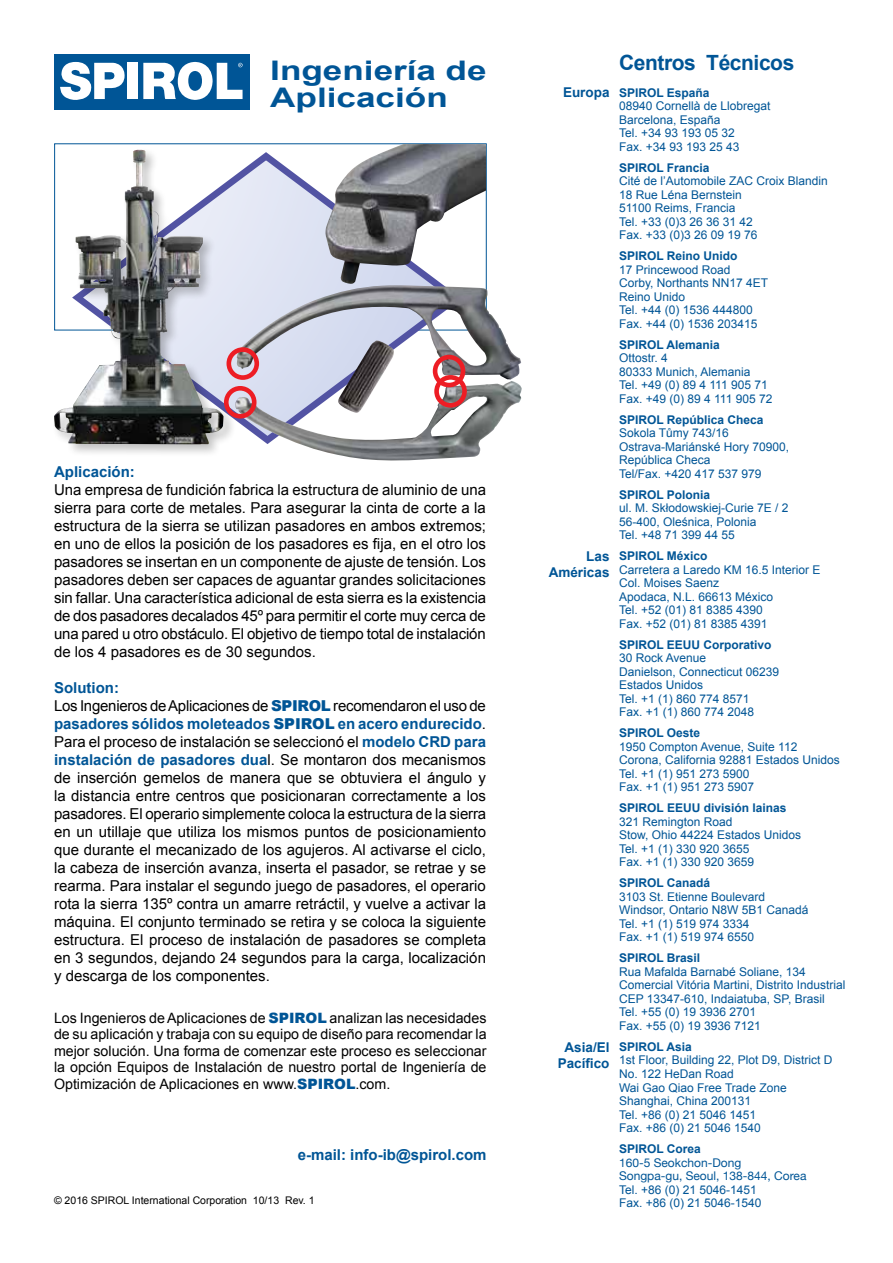
<style>
.page{position:relative;width:893px;height:1263px;background:#fff}
.page>*{position:absolute;margin:0;border:0;box-sizing:border-box;transform-origin:0 0}
.t1{font:700 27px/27px "Arial";color:#005596;scale:1.3 1}
.t2{font:700 21px "Arial";letter-spacing:-.02em;color:#005596}
.t3{font:15px/18px "Arial";color:#000;text-align:justify}
.t4{font:700 15px "Arial";color:#005596}
.t5{font:14.25px/16.5px "Arial";color:#000;text-align:justify}
.t6{font:700 13.5px/16.2px "Arial";color:#005596;text-align:right}
.t7{font:12px/13.5px "Arial";color:#005596}
.t8{font:700 12px "Arial";color:#005596}
.t9{font:12px/13.5px "Helvetica Neue";color:#005596}
.t10{font:10.5px "Arial";color:#000}
.s1{font-weight:700;color:#005596}
.s2{font-weight:900;color:#005596}
.s3{font-weight:700}
.s4{font-family:"Helvetica"}
</style>
<div class="page">
<svg style="left:237px;top:152px;width:206px;height:229px;background:#dcdff0"></svg>
<img style="left:325px;top:144px;width:161px;height:140px">
<div style="left:52px;top:147px;width:185px;height:311px;background:#000;opacity:.25"></div>
<img style="left:54px;top:150px;width:170px;height:294px">
<img style="left:237px;top:285px;width:284px;height:95px">
<img style="left:235px;top:381px;width:287px;height:80px">
<img style="left:338px;top:340px;width:56px;height:73px">
<div style="left:226px;top:347px;width:33px;height:33px;border:5px solid #ed1d24;border-radius:50%"></div>
<div style="left:224px;top:386px;width:33px;height:33px;border:5px solid #ed1d24;border-radius:50%"></div>
<div style="left:434px;top:375px;width:33px;height:33px;border:5px solid #ed1d24;border-radius:50%"></div>
<div style="left:433px;top:355px;width:32px;height:32px;border:5px solid #ed1d24;border-radius:50%"></div>
<div style="left:54px;top:54px;width:196px;height:55px;background:#005596"></div>
<div style="left:128px;top:63px;width:10px;height:36px;background:#fff"></div>
<svg style="left:60px;top:62px;width:65px;height:38px"></svg>
<svg style="left:143px;top:61px;width:100px;height:39px"></svg>
<h1 class="t1" style="left:270px;top:58px;width:168px">Ingeniería de<br>Aplicación</h1>
<p class="t4" style="left:54px;top:461px;width:82px">Aplicación:</p>
<p class="t3" style="left:54px;top:481px;width:434px">Una empresa de fundición fabrica la estructura de aluminio de una sierra para corte de metales. Para asegurar la cinta de corte a la estructura de la sierra se utilizan pasadores en ambos extremos; en uno de ellos la posición de los pasadores es fija, en el otro los pasadores se insertan en un componente de ajuste de tensión. Los pasadores deben ser capaces de aguantar grandes solicitaciones sin fallar. Una característica adicional de esta sierra es la existencia de dos pasadores decalados 45º para permitir el corte muy cerca de una pared u otro obstáculo. El objetivo de tiempo total de instalación de los 4 pasadores es de 30 segundos.</p>
<p class="t3" style="left:54px;top:679px;width:434px;text-align:left"><span class="s1">Solution:<br></span>Los Ingenieros de Aplicaciones de <span class="s2">SPIROL</span> recomendaron el uso de <span class="s1">pasadores sólidos moleteados</span> <span class="s2">SPIROL</span> <span class="s1">en acero endurecido</span>.<br>Para el proceso de instalación se seleccionó el <span class="s1">modelo CRD para instalación de pasadores dua</span>l. Se montaron dos mecanismos de inserción gemelos de manera que se obtuviera el ángulo y la distancia entre centros que posicionaran correctamente a los pasadores. El operario simplemente coloca la estructura de la sierra en un utillaje que utiliza los mismos puntos de posicionamiento que durante el mecanizado de los agujeros. Al activarse el ciclo, la cabeza de inserción avanza, inserta el pasador, se retrae y se rearma. Para instalar el segundo juego de pasadores, el operario rota la sierra 135º contra un amarre retráctil, y vuelve a activar la máquina. El conjunto terminado se retira y se coloca la siguiente estructura. El proceso de instalación de pasadores se completa en 3 segundos, dejando 24 segundos para la carga, localización y descarga de los componentes.</p>
<p class="t5" style="left:54px;top:1010px;width:434px">Los Ingenieros de Aplicaciones de <span class="s2">SPIROL</span> analizan las necesidades de su aplicación y trabaja con su equipo de diseño para recomendar la mejor solución. Una forma de comenzar este proceso es seleccionar la opción Equipos de Instalación de nuestro portal de Ingeniería de Optimización de Aplicaciones en www.<span class="s2">SPIROL</span>.com.</p>
<p class="t4" style="left:298px;top:1145px;width:190px">e-mail: info-ib@spirol.com</p>
<p class="t10" style="left:54px;top:1193px;width:262px">© 2016 SPIROL International Corporation 10/13 Rev. 1</p>
<p class="t6" style="left:563px;top:85px;width:48px">Europa</p>
<p class="t6" style="left:549px;top:548px;width:62px">Las<br>Américas</p>
<p class="t6" style="left:558px;top:1039px;width:53px;text-align:center">Asia/El<br>Pacífico</p>
<h2 class="t2" style="left:619px;top:49px;width:177px">Centros Técnicos</h2>
<p class="t8" style="left:619px;top:85px;width:92px">SPIROL España</p>
<p class="t7" style="left:619px;top:100px;width:153px">08940 Cornellà de Llobregat<br>Barcelona, España<br>Tel. +34 93 193 05 32<br>Fax. +34 93 193 25 43</p>
<p class="t8" style="left:619px;top:160px;width:92px">SPIROL Francia</p>
<p class="t7" style="left:619px;top:175px;width:210px">Cité de l’Automobile ZAC Croix Blandin<br>18 Rue Léna Bernstein<br>51100 Reims, Francia<br>Tel. +33 (0)3 26 36 31 42<br>Fax. +33 (0)3 26 09 19 76</p>
<p class="t8" style="left:619px;top:248px;width:120px">SPIROL Reino Unido</p>
<p class="t7" style="left:619px;top:263px;width:151px">17 Princewood Road<br>Corby, Northants NN17 4ET<br>Reino Unido<br>Tel. +44 (0) 1536 444800<br>Fax. +44 (0) 1536 203415</p>
<p class="t8" style="left:619px;top:337px;width:102px">SPIROL Alemania</p>
<p class="t7" style="left:619px;top:352px;width:155px">Ottostr. 4<br>80333 Munich, Alemania<br>Tel. +49 (0) 89 4 111 905 71<br>Fax. +49 (0) 89 4 111 905 72</p>
<p class="t7" style="left:619px;top:413px;width:172px"><span class="s3">SPIROL República Checa<br></span>Sokola T<span class="s4">ů</span>my 743/16<br>Ostrava-Mariánské Hory 70900,<br>República Checa<br>Tel/Fax. +420 417 537 979</p>
<p class="t8" style="left:619px;top:487px;width:93px">SPIROL Polonia</p>
<p class="t7" style="left:619px;top:502px;width:171px">ul. M. Skłodowskiej-Curie 7E / 2<br>56-400, Oleśnica, Polonia<br>Tel. +48 71 399 44 55</p>
<p class="t8" style="left:619px;top:548px;width:90px">SPIROL México</p>
<p class="t7" style="left:619px;top:563px;width:203px">Carretera a Laredo KM 16.5 Interior E<br>Col. Moises Saenz<br>Apodaca, N.L. 66613 México<br>Tel. +52 (01) 81 8385 4390<br>Fax. +52 (01) 81 8385 4391</p>
<p class="t8" style="left:619px;top:637px;width:154px">SPIROL EEUU Corporativo</p>
<p class="t7" style="left:619px;top:652px;width:162px">30 Rock Avenue<br>Danielson, Connecticut 06239<br>Estados Unidos<br>Tel. +1 (1) 860 774 8571<br>Fax. +1 (1) 860 774 2048</p>
<p class="t8" style="left:619px;top:725px;width:83px">SPIROL Oeste</p>
<p class="t7" style="left:619px;top:740px;width:222px">1950 Compton Avenue, Suite 112<br>Corona, California 92881 Estados Unidos<br>Tel. +1 (1) 951 273 5900<br>Fax. +1 (1) 951 273 5907</p>
<p class="t8" style="left:619px;top:800px;width:169px">SPIROL EEUU división lainas</p>
<p class="t7" style="left:619px;top:815px;width:184px">321 Remington Road<br>Stow, Ohio 44224 Estados Unidos<br>Tel. +1 (1) 330 920 3655<br>Fax. +1 (1) 330 920 3659</p>
<p class="t8" style="left:619px;top:875px;width:93px">SPIROL Canadá</p>
<p class="t7" style="left:619px;top:890px;width:191px">3103 St. Etienne Boulevard<br>Windsor, Ontario N8W 5B1 Canadá<br>Tel. +1 (1) 519 974 3334<br>Fax. +1 (1) 519 974 6550</p>
<p class="t8" style="left:619px;top:950px;width:83px">SPIROL Brasil</p>
<p class="t7" style="left:619px;top:965px;width:228px">Rua Mafalda Barnabé Soliane, 134<br>Comercial Vitória Martini, Distrito Industrial CEP 13347-610, Indaiatuba, SP, Brasil Tel. +55 (0) 19 3936 2701<br>Fax. +55 (0) 19 3936 7121</p>
<p class="t8" style="left:619px;top:1039px;width:74px">SPIROL Asia</p>
<p class="t7" style="left:619px;top:1054px;width:215px">1st Floor, Building 22, Plot D9, District D<br>No. 122 HeDan Road<br>Wai Gao Qiao Free Trade Zone<br>Shanghai, China 200131<br>Tel. +86 (0) 21 5046 1451<br>Fax. +86 (0) 21 5046 1540</p>
<p class="t8" style="left:619px;top:1141px;width:83px">SPIROL Corea</p>
<p class="t9" style="left:619px;top:1156px;width:189px">160-5 Seokchon-Dong<br>Songpa-gu, Seoul, 138-844, Corea</p>
<p class="t7" style="left:619px;top:1183px;width:144px">Tel. +86 (0) 21 5046-1451<br>Fax. +86 (0) 21 5046-1540</p>
</div>
